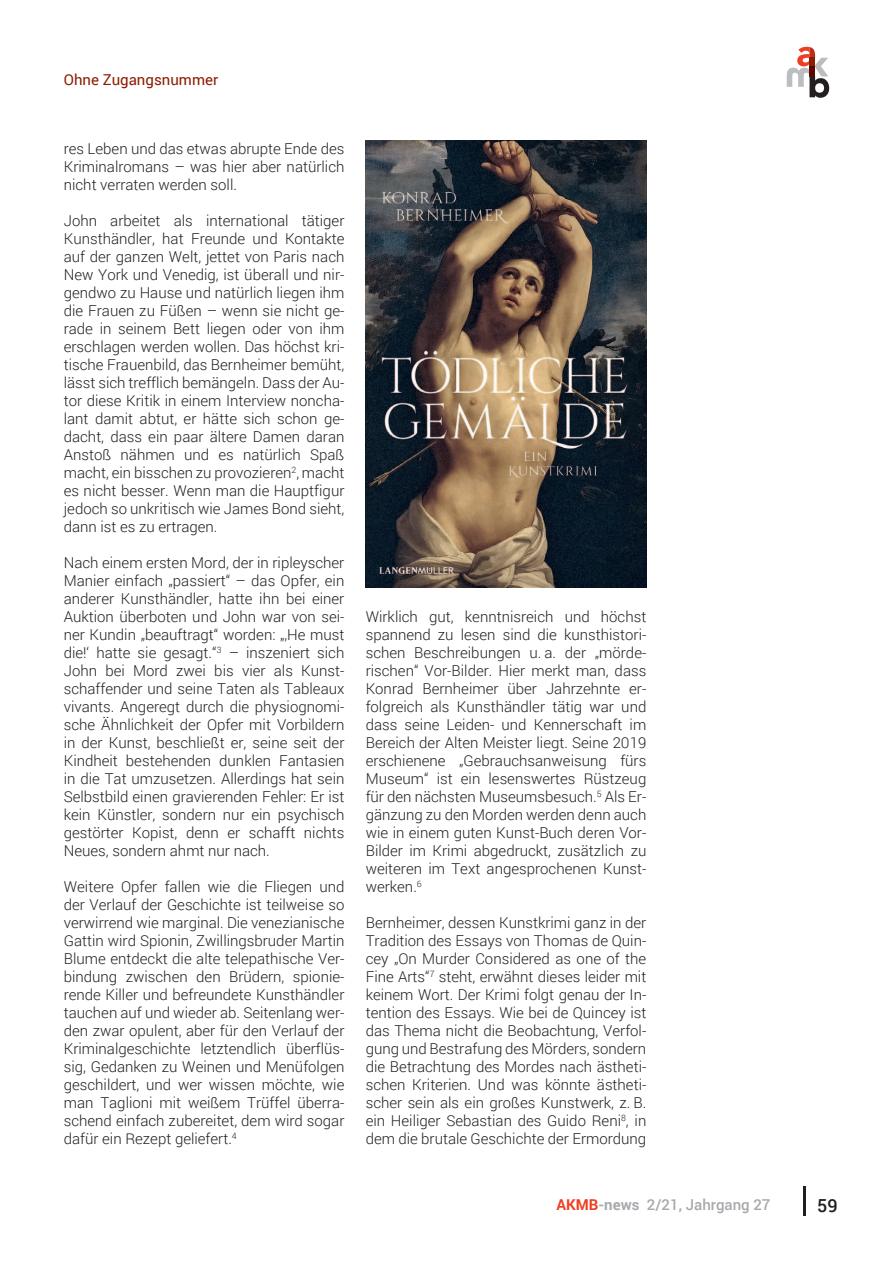
<style>
.page{position:relative;width:893px;height:1263px;background:#fff}
.page>*{position:absolute;margin:0;border:0;box-sizing:border-box;transform-origin:0 0}
.t1{font:500 18px "Roboto";color:#231f20}
.t2{font:300 15px/18px "Roboto";color:#231f20;text-align:justify}
.t3{font:500 15px "Roboto";color:#a8a9ad}
.t4{font:15px "Roboto";color:#8b1d02}
.s1{font-weight:700;color:#ef3e22}
.s2{font-weight:700}
</style>
<div class="page">
<svg style="left:787px;top:47px;width:42px;height:51px"></svg>
<hr style="left:803px;top:1185px;width:3px;height:30px;background:#231f20">
<img style="left:366px;top:140px;width:280px;height:448px">
<p class="t4" style="left:64px;top:69px;width:156px">Ohne Zugangsnummer</p>
<p class="t2" style="left:64px;top:139px;width:282px">res Leben und das etwas abrupte Ende des Kriminalromans – was hier aber natürlich nicht verraten werden soll.</p>
<p class="t2" style="left:64px;top:211px;width:282px">John arbeitet als international tätiger Kunsthändler, hat Freunde und Kontakte auf der ganzen Welt, jettet von Paris nach New York und Venedig, ist überall und nir&shy;gendwo zu Hause und natürlich liegen ihm die Frauen zu Füßen – wenn sie nicht ge&shy;rade in seinem Bett liegen oder von ihm erschlagen werden wollen. Das höchst kri&shy;tische Frauenbild, das Bernheimer bemüht, lässt sich trefflich bemängeln. Dass der Au&shy;tor diese Kritik in einem Interview noncha&shy;lant damit abtut, er hätte sich schon ge&shy;dacht, dass ein paar ältere Damen daran Anstoß nähmen und es natürlich Spaß macht, ein bisschen zu provozieren<sup>2</sup>, macht es nicht besser. Wenn man die Hauptfigur jedoch so unkritisch wie James Bond sieht, dann ist es zu ertragen.</p>
<p class="t2" style="left:64px;top:553px;width:282px">Nach einem ersten Mord, der in ripleyscher Manier einfach „passiert“ – das Opfer, ein anderer Kunsthändler, hatte ihn bei einer Auktion überboten und John war von sei&shy;ner Kundin „beauftragt“ worden: „‚He must die!‘ hatte sie gesagt.“<sup>3</sup> – inszeniert sich John bei Mord zwei bis vier als Kunst&shy;schaffender und seine Taten als Tableaux vivants. Angeregt durch die physiognomi&shy;sche Ähnlichkeit der Opfer mit Vorbildern in der Kunst, beschließt er, seine seit der Kindheit bestehenden dunklen Fantasien in die Tat umzusetzen. Allerdings hat sein Selbstbild einen gravierenden Fehler: Er ist kein Künstler, sondern nur ein psychisch gestörter Kopist, denn er schafft nichts Neues, sondern ahmt nur nach.</p>
<p class="t2" style="left:64px;top:877px;width:282px">Weitere Opfer fallen wie die Fliegen und der Verlauf der Geschichte ist teilweise so verwirrend wie marginal. Die venezianische Gattin wird Spionin, Zwillingsbruder Martin Blume entdeckt die alte telepathische Ver&shy;bindung zwischen den Brüdern, spionie&shy;rende Killer und befreundete Kunsthändler tauchen auf und wieder ab. Seitenlang wer&shy;den zwar opulent, aber für den Verlauf der Kriminalgeschichte letztendlich überflüs&shy;sig, Gedanken zu Weinen und Menüfolgen geschildert, und wer wissen möchte, wie man Taglioni mit weißem Trüffel überra&shy;schend einfach zubereitet, dem wird sogar dafür ein Rezept geliefert.<sup>4</sup></p>
<p class="t2" style="left:366px;top:607px;width:282px">Wirklich gut, kenntnisreich und höchst spannend zu lesen sind die kunsthistori&shy;schen Beschreibungen u. a. der „mörde&shy;rischen“ Vor-Bilder. Hier merkt man, dass Konrad Bernheimer über Jahrzehnte er&shy;folgreich als Kunsthändler tätig war und dass seine Leiden- und Kennerschaft im Bereich der Alten Meister liegt. Seine 2019 erschienene „Gebrauchsanweisung fürs Museum“ ist ein lesenswertes Rüstzeug für den nächsten Museumsbesuch.<sup>5</sup> Als Er&shy;gänzung zu den Morden werden denn auch wie in einem guten Kunst-Buch deren Vor-Bilder im Krimi abgedruckt, zusätzlich zu weiteren im Text angesprochenen Kunst&shy;werken.<sup>6</sup></p>
<p class="t2" style="left:366px;top:913px;width:282px">Bernheimer, dessen Kunstkrimi ganz in der Tradition des Essays von Thomas de Quin&shy;cey „On Murder Considered as one of the Fine Arts“<sup>7</sup> steht, erwähnt dieses leider mit keinem Wort. Der Krimi folgt genau der In&shy;tention des Essays. Wie bei de Quincey ist das Thema nicht die Beobachtung, Verfol&shy;gung und Bestrafung des Mörders, sondern die Betrachtung des Mordes nach ästheti&shy;schen Kriterien. Und was könnte ästheti&shy;scher sein als ein großes Kunstwerk, z. B. ein Heiliger Sebastian des Guido Reni<sup>8</sup>, in dem die brutale Geschichte der Ermordung</p>
<p class="t3" style="left:556px;top:1194px;width:216px"><span class="s1">AKMB</span><span class="s2">-news</span> 2/21, Jahrgang 27</p>
<p class="t1" style="left:817px;top:1193px;width:22px">59</p>
</div>
